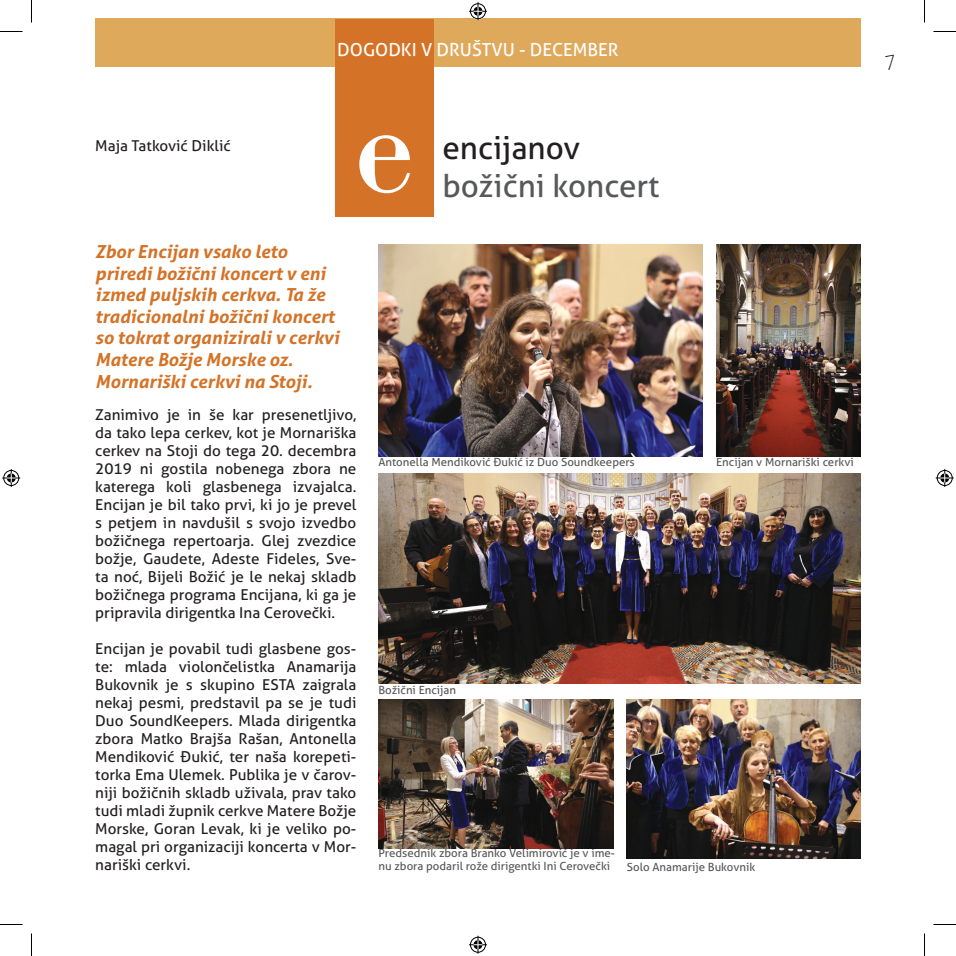
<style>
.page{position:relative;width:956px;height:956px;background:#fff}
.page>*{position:absolute;margin:0;border:0;box-sizing:border-box;transform-origin:0 0}
.t1{font:142.2px "Bodoni";color:#fff}
.t2{font:31.5px "Aller";color:#57585a}
.t3{font:31.5px "Aller";color:#231f20}
.t4{font:italic 700 18px/21.6px "Aller";color:#d47327}
.t5{font:18px "Aller";color:#fff}
.t6{font:18px "KG When Oceans Rise";color:#231f20}
.t7{font:15px/18px "Aller";color:#231f20;text-align:justify}
.t8{font:11.25px/13.5px "Aller";color:#57585a}
</style>
<div class="page">
<div style="left:95px;top:19px;width:766px;height:48px;background:#dfa95b"></div>
<div style="left:336px;top:19px;width:98px;height:198px;background:#d47327"></div>
<img style="left:378px;top:245px;width:324px;height:211px">
<img style="left:378px;top:474px;width:482px;height:210px">
<img style="left:716px;top:245px;width:144px;height:211px">
<img style="left:378px;top:700px;width:236px;height:148px">
<img style="left:627px;top:700px;width:234px;height:159px">
<svg style="left:0;top:31px;width:22px;height:1px"></svg>
<svg style="left:933px;top:31px;width:23px;height:1px"></svg>
<svg style="left:0;top:924px;width:22px;height:1px"></svg>
<svg style="left:933px;top:924px;width:23px;height:1px"></svg>
<svg style="left:31px;top:0;width:1px;height:23px"></svg>
<svg style="left:31px;top:933px;width:1px;height:23px"></svg>
<svg style="left:924px;top:0;width:1px;height:23px"></svg>
<svg style="left:924px;top:933px;width:1px;height:23px"></svg>
<svg style="left:469px;top:2px;width:18px;height:18px"></svg>
<svg style="left:469px;top:936px;width:18px;height:18px"></svg>
<svg style="left:2px;top:469px;width:18px;height:18px"></svg>
<svg style="left:936px;top:469px;width:18px;height:18px"></svg>
<p class="t7" style="left:95px;top:137px;width:137px">Maja Tatković Diklić</p>
<p class="t5" style="left:337px;top:38px;width:283px">DOGODKI V DRUŠTVU - DECEMBER</p>
<h1 class="t1" style="left:354px;top:61px;width:62px">e</h1>
<h2 class="t3" style="left:442px;top:129px;width:139px">encijanov</h2>
<h2 class="t2" style="left:442px;top:166px;width:219px">božični koncert</h2>
<p class="t4" style="left:95px;top:241px;width:245px">Zbor Encijan vsako leto priredi božični koncert v eni izmed puljskih cerkva. Ta že tradicionalni božični koncert so tokrat organizirali v cerkvi<br>Matere Božje Morske oz.<br>Mornariški cerkvi na Stoji.</p>
<p class="t7" style="left:95px;top:406px;width:263px">Zanimivo je in še kar presenetljivo, da tako lepa cerkev, kot je Mornariška cerkev na Stoji do tega 20. decembra 2019 ni gostila nobenega zbora ne katerega koli glasbenega izvajalca.<br>Encijan je bil tako prvi, ki jo je prevel s petjem in navdušil s svojo izvedbo božičnega repertoarja. Glej zvezdice božje, Gaudete, Adeste Fideles, Sve&shy;ta noć, Bijeli Božić je le nekaj skladb božičnega programa Encijana, ki ga je pripravila dirigentka Ina Cerovečki.</p>
<p class="t7" style="left:95px;top:640px;width:263px">Encijan je povabil tudi glasbene gos&shy;te: mlada violončelistka Anamarija Bukovnik je s skupino ESTA zaigrala nekaj pesmi, predstavil pa se je tudi Duo SoundKeepers. Mlada dirigentka zbora Matko Brajša Rašan, Antonella Mendiković Đukić, ter naša korepeti&shy;torka Ema Ulemek. Publika je v čarov&shy;niji božičnih skladb uživala, prav tako tudi mladi župnik cerkve Matere Božje Morske, Goran Levak, ki je veliko po&shy;magal pri organizaciji koncerta v Mor&shy;nariški cerkvi.</p>
<p class="t8" style="left:378px;top:455px;width:258px">Antonella Mendiković Đukić iz Duo Soundkeepers</p>
<p class="t8" style="left:716px;top:455px;width:139px">Encijan v Mornariški cerkvi</p>
<p class="t8" style="left:378px;top:683px;width:79px">Božični Encijan</p>
<p class="t8" style="left:378px;top:846px;width:238px">Predsednik zbora Branko Velimirović je v ime&shy;nu zbora podaril rože dirigentki Ini Cerovečki</p>
<p class="t8" style="left:627px;top:860px;width:130px">Solo Anamarije Bukovnik</p>
<p class="t6" style="left:885px;top:53px;width:11px">7</p>
</div>
